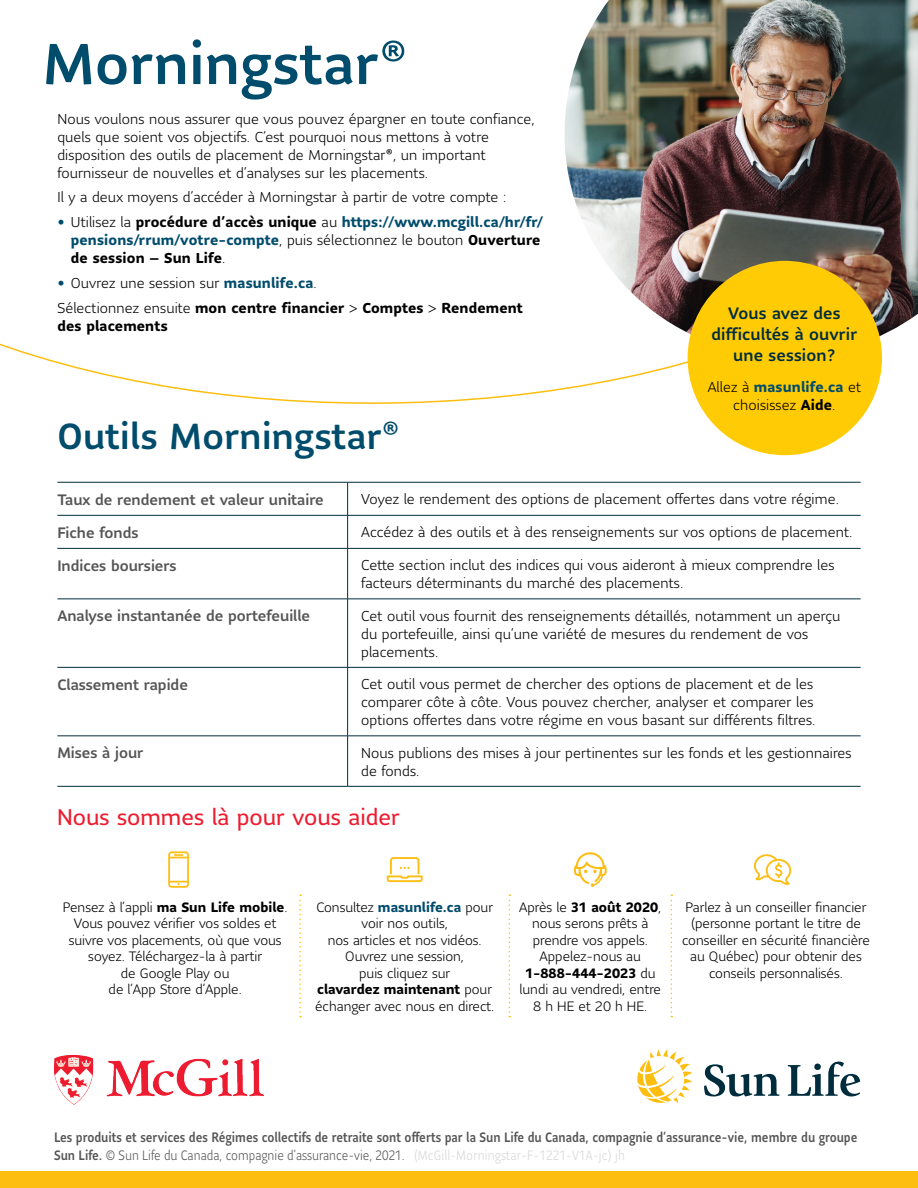
<style>
.page{position:relative;width:918px;height:1188px;background:#fff}
.page>*{position:absolute;margin:0;border:0;box-sizing:border-box;transform-origin:0 0}
.t1{font:500 57px "Sun Life Sans";letter-spacing:.01em;color:#004c6c}
.t2{font:500 36px "Sun Life Sans";letter-spacing:.01em;color:#004c6c}
.t3{font:22.5px "Sun Life Sans";color:#ed1c2f}
.t4{font:500 16.5px/21px "Sun Life Sans";letter-spacing:.01em;color:#002d3d;text-align:center}
.t5{font:500 15px "Sun Life Sans";color:#555}
.t6{font:300 14.25px/18px "Sun Life Sans";letter-spacing:.01em;color:#000}
.t7{font:700 14.25px/18px "Sun Life Sans";letter-spacing:.01em;color:#004c6c}
.t8{font:700 14.25px "Sun Life Sans";letter-spacing:.01em;color:#000}
.t9{font:300 13.5px/16.5px "Sun Life Sans";color:#000;text-align:center}
.t10{font:500 13.5px/18px "Sun Life Sans Condensed";color:#555}
.s1{font-weight:300}
.s2{font-weight:300;color:#000}
.s3{color:#000}
.s4{color:#004c6c}
.s5{font-weight:700;color:#004c6c}
.s6{font-weight:700}
.s7{font-weight:300;color:#d6d7d8}
</style>
<div class="page">
<svg style="left:0;top:126px;width:882px;height:278px"></svg>
<img style="left:565px;top:0;width:353px;height:356px">
<div style="left:0;top:1172px;width:918px;height:16px;background:#febe10"></div>
<hr style="left:57px;top:482px;width:291px;height:1px;background:#002d3d">
<hr style="left:348px;top:482px;width:513px;height:1px;background:#002d3d">
<hr style="left:347px;top:482px;width:1px;height:33px;background:#002d3d">
<hr style="left:57px;top:515px;width:291px;height:1px;background:#002d3d">
<hr style="left:348px;top:515px;width:513px;height:1px;background:#002d3d">
<hr style="left:347px;top:516px;width:1px;height:32px;background:#002d3d">
<hr style="left:57px;top:548px;width:291px;height:1px;background:#002d3d">
<hr style="left:348px;top:548px;width:513px;height:1px;background:#002d3d">
<hr style="left:347px;top:549px;width:1px;height:50px;background:#002d3d">
<hr style="left:57px;top:599px;width:291px;height:1px;background:#002d3d">
<hr style="left:348px;top:599px;width:513px;height:1px;background:#002d3d">
<hr style="left:347px;top:599px;width:1px;height:68px;background:#002d3d">
<hr style="left:57px;top:667px;width:291px;height:1px;background:#002d3d">
<hr style="left:348px;top:667px;width:513px;height:1px;background:#002d3d">
<hr style="left:347px;top:668px;width:1px;height:68px;background:#002d3d">
<hr style="left:57px;top:736px;width:291px;height:1px;background:#002d3d">
<hr style="left:348px;top:736px;width:513px;height:1px;background:#002d3d">
<hr style="left:347px;top:736px;width:1px;height:50px;background:#002d3d">
<hr style="left:57px;top:786px;width:291px;height:1px;background:#002d3d">
<hr style="left:348px;top:786px;width:513px;height:1px;background:#002d3d">
<div style="left:688px;top:261px;width:194px;height:194px;background:#ffcb05;border-radius:50%"></div>
<svg style="left:299px;top:894px;width:2px;height:123px"></svg>
<svg style="left:671px;top:894px;width:1px;height:123px"></svg>
<svg style="left:509px;top:894px;width:1px;height:123px"></svg>
<svg style="left:168px;top:851px;width:21px;height:37px"></svg>
<svg style="left:387px;top:857px;width:36px;height:25px"></svg>
<svg style="left:574px;top:852px;width:33px;height:35px"></svg>
<svg style="left:754px;top:854px;width:37px;height:31px"></svg>
<img style="left:54px;top:1055px;width:209px;height:50px">
<svg style="left:704px;top:1064px;width:75px;height:32px"></svg>
<svg style="left:788px;top:1062px;width:72px;height:34px"></svg>
<svg style="left:637px;top:1049px;width:55px;height:54px"></svg>
<h1 class="t1" style="left:43px;top:25px;width:366px">Morningstar®</h1>
<p class="t6" style="left:57px;top:109px;width:479px">Nous voulons nous assurer que vous pouvez épargner en toute confiance, quels que soient vos objectifs. C’est pourquoi nous mettons à votre disposition des outils de placement de Morningstar®, un important fournisseur de nouvelles et d’analyses sur les placements.</p>
<p class="t6" style="left:57px;top:188px;width:450px">Il y a deux moyens d’accéder à Morningstar à partir de votre compte :</p>
<p class="t7" style="left:71px;top:213px;width:474px;text-indent:-14px"><span class="s1">•</span> <span class="s2">Utilisez la</span> <span class="s3">procédure d’accès unique</span> <span class="s2">au</span> https://www.mcgill.ca/hr/fr/ pensions/rrum/votre-compte<span class="s2">, puis sélectionnez le bouton</span> <span class="s3">Ouverture de session – Sun Life</span><span class="s2">.</span></p>
<p class="t6" style="left:57px;top:270px;width:467px;line-height:24.8px"><span class="s4">•</span> Ouvrez une session sur <span class="s5">masunlife.ca</span>.<br>Sélectionnez ensuite <span class="s6">mon centre financier</span> &gt; <span class="s6">Comptes</span> &gt; <span class="s6">Rendement</span></p>
<p class="t8" style="left:57px;top:316px;width:112px">des placements</p>
<p class="t4" style="left:711px;top:302px;width:147px">Vous avez des difficultés à ouvrir une session?</p>
<p class="t6" style="left:708px;top:378px;width:155px;text-align:center">Allez à <span class="s5">masunlife.ca</span> et choisissez <span class="s6">Aide</span>.</p>
<h2 class="t2" style="left:57px;top:412px;width:344px">Outils Morningstar®</h2>
<p class="t5" style="left:57px;top:489px;width:268px">Taux de rendement et valeur unitaire</p>
<p class="t6" style="left:361px;top:490px;width:479px">Voyez le rendement des options de placement offertes dans votre régime.</p>
<p class="t5" style="left:57px;top:522px;width:83px">Fiche fonds</p>
<p class="t6" style="left:361px;top:523px;width:493px">Accédez à des outils et à des renseignements sur vos options de placement.</p>
<p class="t5" style="left:57px;top:555px;width:121px">Indices boursiers</p>
<p class="t6" style="left:361px;top:556px;width:475px">Cette section inclut des indices qui vous aideront à mieux comprendre les facteurs déterminants du marché des placements.</p>
<p class="t5" style="left:57px;top:606px;width:254px">Analyse instantanée de portefeuille</p>
<p class="t6" style="left:361px;top:606px;width:481px">Cet outil vous fournit des renseignements détaillés, notamment un aperçu du portefeuille, ainsi qu’une variété de mesures du rendement de vos placements.</p>
<p class="t5" style="left:57px;top:674px;width:132px">Classement rapide</p>
<p class="t6" style="left:361px;top:675px;width:456px">Cet outil vous permet de chercher des options de placement et de les comparer côte à côte. Vous pouvez chercher, analyser et comparer les options offertes dans votre régime en vous basant sur différents filtres.</p>
<p class="t5" style="left:57px;top:743px;width:88px">Mises à jour</p>
<p class="t6" style="left:361px;top:743px;width:492px">Nous publions des mises à jour pertinentes sur les fonds et les gestionnaires de fonds.</p>
<h3 class="t3" style="left:57px;top:802px;width:344px">Nous sommes là pour vous aider</h3>
<p class="t9" style="left:63px;top:898px;width:226px">Pensez à l’appli <span class="s6">ma Sun Life mobile</span>.<br>Vous pouvez vérifier vos soldes et suivre vos placements, où que vous soyez. Téléchargez-la à partir<br>de Google Play ou<br>de l’App Store d’Apple.</p>
<p class="t9" style="left:315px;top:898px;width:181px">Consultez <span class="s5">masunlife.ca</span> pour voir nos outils,<br>nos articles et nos vidéos.<br>Ouvrez une session,<br>puis cliquez sur<br><span class="s6">clavardez maintenant</span> pour échanger avec nous en direct.</p>
<p class="t9" style="left:519px;top:898px;width:144px">Après le <span class="s6">31 août 2020</span>, nous serons prêts à prendre vos appels.<br>Appelez-nous au<br><span class="s6">1-888-444-2023</span> du lundi au vendredi, entre<br>8 h HE et 20 h HE.</p>
<p class="t9" style="left:682px;top:898px;width:189px">Parlez à un conseiller financier (personne portant le titre de conseiller en sécurité financière au Québec) pour obtenir des conseils personnalisés.</p>
<p class="t10" style="left:54px;top:1128px;width:805px">Les produits et services des Régimes collectifs de retraite sont offerts par la Sun Life du Canada, compagnie d’assurance-vie, membre du groupe<br>Sun Life. <span class="s1">© Sun Life du Canada, compagnie d’assurance-vie, 2021.</span> <span class="s7">(McGill-Morningstar-F-1221-V1A-jc) jh</span></p>
</div>
